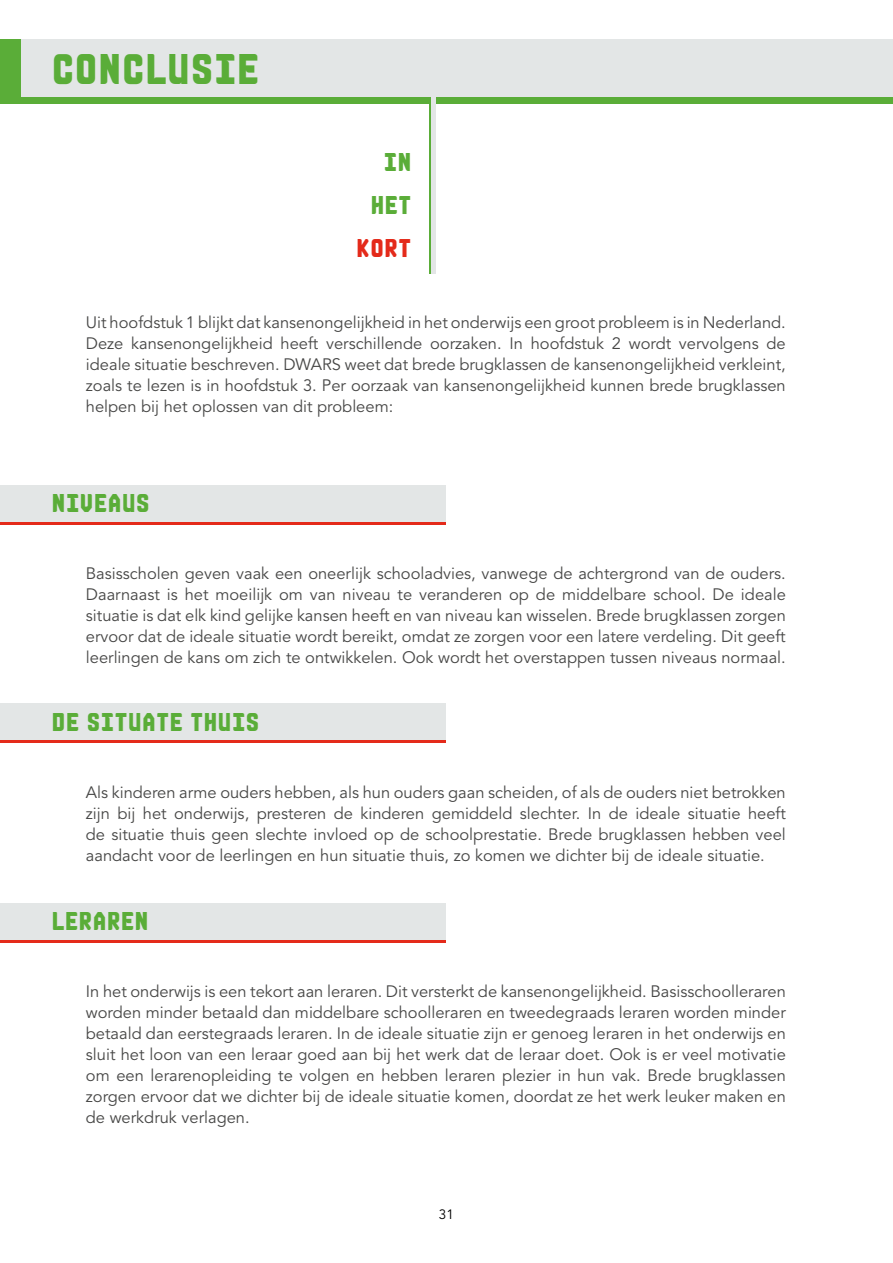
<style>
.page{position:relative;width:893px;height:1263px;background:#fff}
.page>*{position:absolute;margin:0;border:0;box-sizing:border-box;transform-origin:0 0}
.t1{font:30px "DEBSTER";color:#5aad38}
.t2{font:18px "DEBSTER";color:#5aad38}
.t3{font:18px "DEBSTER";color:#e42a1a}
.t4{font:16.5px/21px "Avenir LT Std";color:#474746;text-align:justify}
.t5{font:13.5px "Avenir LT Std";color:#000}
</style>
<div class="page">
<div style="left:430px;top:97px;width:6px;height:177px;background:#5aad38"></div>
<div style="left:0;top:39px;width:893px;height:65px;background:#5aad38"></div>
<div style="left:21px;top:39px;width:872px;height:58px;background:#e3e6e6"></div>
<div style="left:431px;top:90px;width:5px;height:184px;background:#e3e6e6"></div>
<div style="left:0;top:488px;width:446px;height:36px;background:linear-gradient(to right,#e42a1a,#e42a1a)"></div>
<div style="left:0;top:485px;width:446px;height:36px;background:#e3e6e6"></div>
<div style="left:0;top:706px;width:446px;height:37px;background:linear-gradient(to right,#e42a1a,#e42a1a)"></div>
<div style="left:0;top:703px;width:446px;height:36px;background:#e3e6e6"></div>
<div style="left:0;top:906px;width:446px;height:36px;background:linear-gradient(to right,#e42a1a,#e42a1a)"></div>
<div style="left:0;top:903px;width:446px;height:36px;background:#e3e6e6"></div>
<hr style="left:892px;top:39px;width:1px;height:65px;background:#5aad38">
<h1 class="t1" style="left:54px;top:47px;width:210px">CONCLUSIE</h1>
<p class="t2" style="left:385px;top:149px;width:30px">IN</p>
<p class="t2" style="left:372px;top:192px;width:43px">HET</p>
<p class="t3" style="left:358px;top:235px;width:57px">KORT</p>
<p class="t4" style="left:86px;top:312px;width:701px">Uit hoofdstuk 1 blijkt dat kansenongelijkheid in het onderwijs een groot probleem is in Nederland.<br>Deze kansenongelijkheid heeft verschillende oorzaken. In hoofdstuk 2 wordt vervolgens de ideale situatie beschreven. DWARS weet dat brede brugklassen de kansenongelijkheid verkleint, zoals te lezen is in hoofdstuk 3. Per oorzaak van kansenongelijkheid kunnen brede brugklassen helpen bij het oplossen van dit probleem:</p>
<p class="t2" style="left:53px;top:490px;width:100px">NIVEAUS</p>
<p class="t4" style="left:86px;top:563px;width:701px">Basisscholen geven vaak een oneerlijk schooladvies, vanwege de achtergrond van de ouders.<br>Daarnaast is het moeilijk om van niveau te veranderen op de middelbare school. De ideale situatie is dat elk kind gelijke kansen heeft en van niveau kan wisselen. Brede brugklassen zorgen ervoor dat de ideale situatie wordt bereikt, omdat ze zorgen voor een latere verdeling. Dit geeft leerlingen de kans om zich te ontwikkelen. Ook wordt het overstappen tussen niveaus normaal.</p>
<p class="t2" style="left:53px;top:708px;width:210px">DE SITUATE THUIS</p>
<p class="t4" style="left:86px;top:782px;width:701px">Als kinderen arme ouders hebben, als hun ouders gaan scheiden, of als de ouders niet betrokken zijn bij het onderwijs, presteren de kinderen gemiddeld slechter. In de ideale situatie heeft de situatie thuis geen slechte invloed op de schoolprestatie. Brede brugklassen hebben veel aandacht voor de leerlingen en hun situatie thuis, zo komen we dichter bij de ideale situatie.</p>
<p class="t2" style="left:53px;top:908px;width:99px">LERAREN</p>
<p class="t4" style="left:86px;top:981px;width:701px">In het onderwijs is een tekort aan leraren. Dit versterkt de kansenongelijkheid. Basisschoolleraren worden minder betaald dan middelbare schoolleraren en tweedegraads leraren worden minder betaald dan eerstegraads leraren. In de ideale situatie zijn er genoeg leraren in het onderwijs en sluit het loon van een leraar goed aan bij het werk dat de leraar doet. Ook is er veel motivatie om een lerarenopleiding te volgen en hebben leraren plezier in hun vak. Brede brugklassen zorgen ervoor dat we dichter bij de ideale situatie komen, doordat ze het werk leuker maken en de werkdruk verlagen.</p>
<p class="t5" style="left:439px;top:1207px;width:17px">31</p>
</div>
